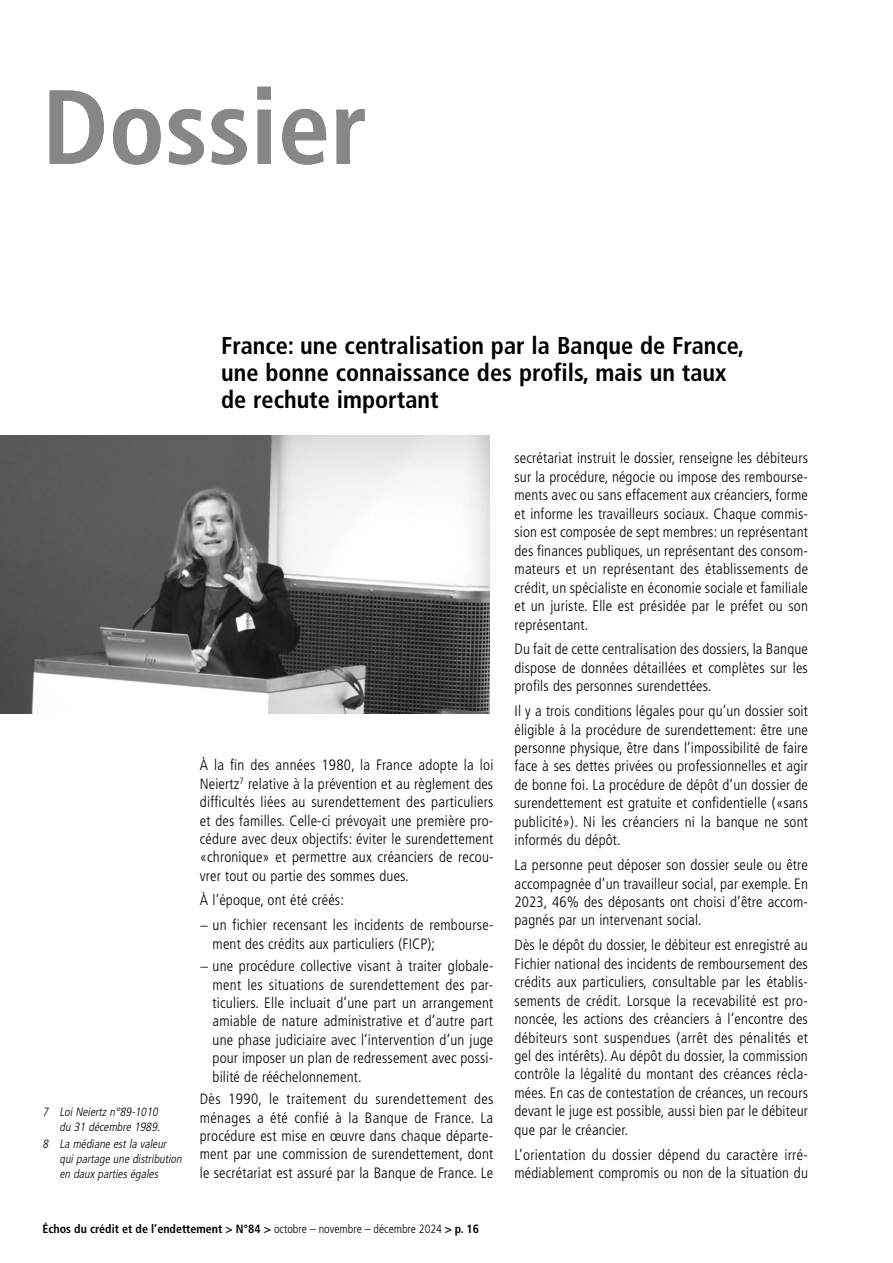
<style>
.page{position:relative;width:893px;height:1263px;background:#fff}
.page>*{position:absolute;margin:0;border:0;box-sizing:border-box;transform-origin:0 0}
.t1{font:700 condensed 105px "Frutiger LT Std";color:#878787}
.t2{font:700 condensed 24.3px/27px "Frutiger LT Std";color:#000}
.t3{font:300 condensed 15px/18.5px "Frutiger LT Std";letter-spacing:.01em;color:#000;text-align:justify}
.t4{font:italic 300 condensed 12px/15px "Frutiger LT Std";color:#000;text-align:right}
.t5{font:700 condensed 12px "Frutiger LT Std";color:#000}
.s1{font-weight:300}
</style>
<div class="page">
<img style="left:0;top:435px;width:489px;height:278px">
<h1 class="t1" style="left:43px;top:65px;width:326px">Dossier</h1>
<p class="t4" style="left:43px;top:1104px;width:121px">7 LoiNeiertzn°89-1010 du 31 décembre 1989.</p>
<p class="t4" style="left:60px;top:1136px;width:126px;text-align:left;text-indent:-17px">8 La médiane estla valeur quipartage une distribution en daux partieségales</p>
<h2 class="t2" style="left:221px;top:332px;width:525px">France: une centralisation par la Banque de France, une bonne connaissance des profils, mais un taux de rechute important</h2>
<p class="t3" style="left:200px;top:756px;width:295px">À la fin des années 1980, la France adopte la loi Neiertz<sup>7</sup> relative à la prévention et au règlement des difficultés liées au surendettement des particuliers et des familles. Celle-ci prévoyait une première pro&shy;cédure avec deux objectifs: éviter le surendettement «chronique» et permettre aux créanciers de recou&shy;vrer tout ou partie des sommes dues.</p>
<p class="t3" style="left:200px;top:888px;width:295px;line-height:24.8px">À l’époque, ont été créés:<br>− un fichier recensant les incidents de rembourse-</p>
<p class="t3" style="left:200px;top:932px;width:295px;line-height:22.6px;text-indent:13px">ment des crédits aux particuliers (FICP);<br>− une procédure collective visant à traiter globale-</p>
<p class="t3" style="left:213px;top:975px;width:282px">ment les situations de surendettement des par&shy;ticuliers. Elle incluait d’une part un arrangement amiable de nature administrative et d’autre part une phase judiciaire avec l’intervention d’un juge pour imposer un plan de redressement avec possi&shy;bilité de rééchelonnement.</p>
<p class="t3" style="left:200px;top:1090px;width:295px">Dès 1990, le traitement du surendettement des ménages a été confié à la Banque de France. La procédure est mise en œuvre dans chaque départe&shy;ment par une commission de surendettement, dont le secrétariat est assuré par la Banque de France. Le</p>
<p class="t3" style="left:514px;top:449px;width:295px">secrétariat instruit le dossier, renseigne les débiteurs sur la procédure, négocie ou impose des rembourse&shy;ments avec ou sans effacement aux créanciers, forme et informe les travailleurs sociaux. Chaque commis&shy;sion est composée de sept membres: un représentant des finances publiques, un représentant des consom&shy;mateurs et un représentant des établissements de crédit, un spécialiste en économie sociale et familiale et un juriste. Elle est présidée par le préfet ou son représentant.</p>
<p class="t3" style="left:514px;top:640px;width:295px">Du fait de cette centralisation des dossiers, la Banque dispose de données détaillées et complètes sur les profils des personnes surendettées.</p>
<p class="t3" style="left:514px;top:702px;width:295px">Il y a trois conditions légales pour qu’un dossier soit éligible à la procédure de surendettement: être une personne physique, être dans l’impossibilité de faire face à ses dettes privées ou professionnelles et agir de bonne foi. La procédure de dépôt d’un dossier de surendettement est gratuite et confidentielle («sans publicité»). Ni les créanciers ni la banque ne sont informés du dépôt.</p>
<p class="t3" style="left:514px;top:856px;width:295px">La personne peut déposer son dossier seule ou être accompagnée d’un travailleur social, par exemple. En 2023, 46% des déposants ont choisi d’être accom&shy;pagnés par un intervenant social.</p>
<p class="t3" style="left:514px;top:936px;width:295px">Dès le dépôt du dossier, le débiteur est enregistré au Fichier national des incidents de remboursement des crédits aux particuliers, consultable par les établis&shy;sements de crédit. Lorsque la recevabilité est pro&shy;noncée, les actions des créanciers à l’encontre des débiteurs sont suspendues (arrêt des pénalités et gel des intérêts). Au dépôt du dossier, la commission contrôle la légalité du montant des créances récla&shy;mées. En cas de contestation de créances, un recours devant le juge est possible, aussi bien par le débiteur que par le créancier.</p>
<p class="t3" style="left:514px;top:1145px;width:295px">L’orientation du dossier dépend du caractère irré&shy;médiablement compromis ou non de la situation du</p>
<p class="t5" style="left:43px;top:1222px;width:438px">Échos du crédit et de l’endettement &gt; N°84 &gt; <span class="s1">octobre – novembre – décembre 2024</span> &gt; p. 16</p>
</div>
